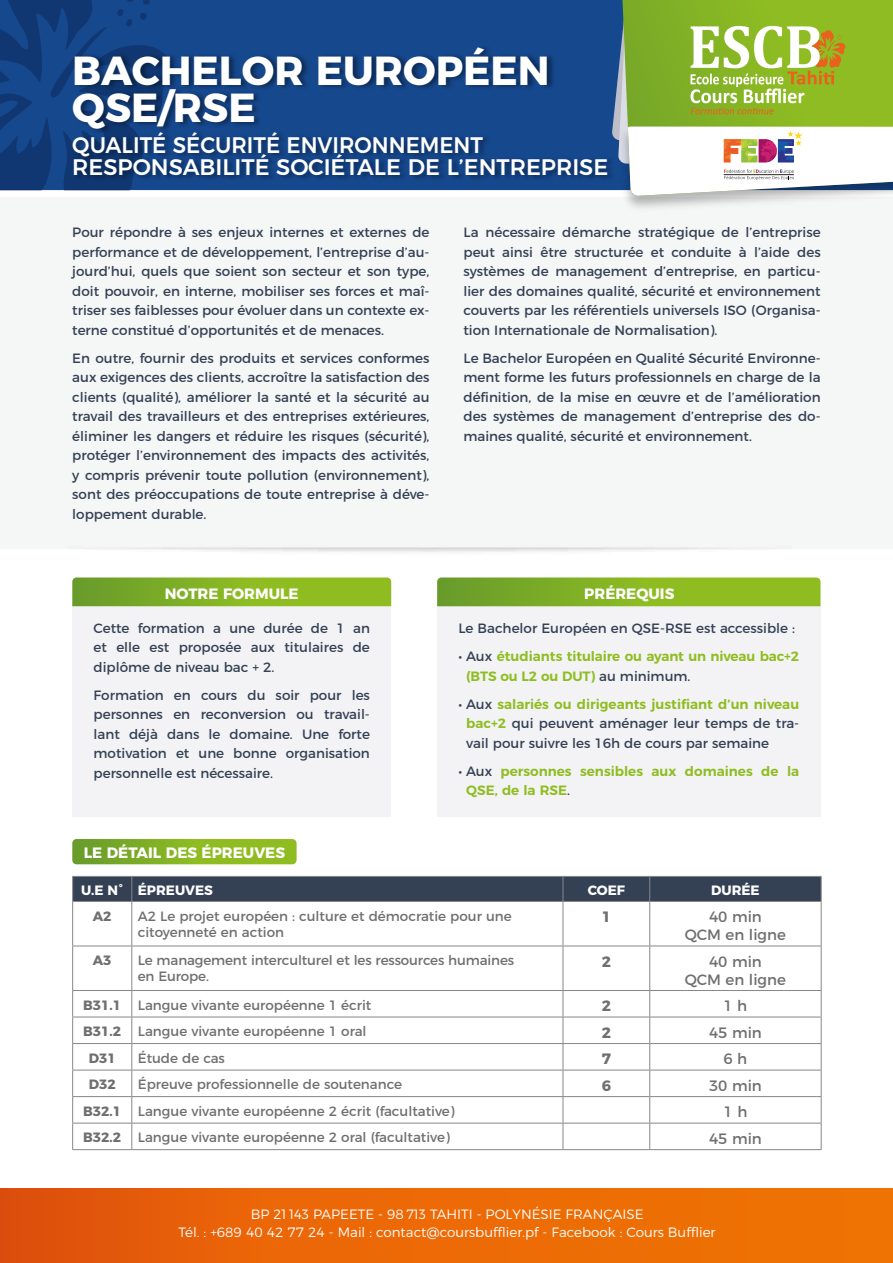
<style>
.page{position:relative;width:893px;height:1263px;background:#fff}
.page>*{position:absolute;margin:0;border:0;box-sizing:border-box;transform-origin:0 0}
.t1{font:700 40.5px/37.5px "Montserrat";color:#fff}
.t2{font:500 22.5px/22px "Montserrat";color:#fff;scale:.95 1}
.t3{font:15px/18px "Montserrat";color:#706f6f;text-align:center}
.t4{font:700 15px "Montserrat";color:#fff}
.t5{font:15px "Montserrat";color:#fff}
.t6{font:700 15px "Montserrat";color:#706f6f}
.t7{font:13.5px/19.5px "Montserrat";color:#344154;text-align:justify}
.t8{font:13.5px/16.2px "Montserrat";color:#706f6f}
.t9{font:300 13.5px/18px "Montserrat";color:#fff;text-align:center}
.t10{font:600 13.5px/19.5px "Montserrat";color:#8fbd21}
.t11{font:700 13.5px "Montserrat";color:#fff}
.t12{font:700 13.5px "Montserrat";color:#706f6f}
.s1{font-weight:400;color:#344154}
.s2{font-weight:600;color:#8fbd21}
.s3{font-weight:700}
</style>
<div class="page">
<svg style="left:0;top:545px;width:893px;height:4px;fill:#f4f5f6"></svg>
<div style="left:72px;top:603px;width:319px;height:213px;background:#f3f3f5"></div>
<svg style="left:72px;top:577px;width:319px;height:29px;background:#85b428"></svg>
<div style="left:0;top:1189px;width:893px;height:74px;background:linear-gradient(to right,#e3570b,#f27802)"></div>
<div style="left:173px;top:0;width:432px;height:190px;background:#16488e"></div>
<svg style="left:0;top:0;width:173px;height:190px;background:#134182"></svg>
<img style="left:605px;top:0;width:288px;height:213px">
<svg style="left:690px;top:26px;width:155px;height:88px"></svg>
<svg style="left:622px;top:127px;width:271px;height:69px"></svg>
<hr style="left:724px;top:174px;width:70px;height:1px;background:#2b2522">
<div style="left:437px;top:603px;width:383px;height:213px;background:#f3f3f5"></div>
<svg style="left:437px;top:577px;width:383px;height:29px;background:#85b428"></svg>
<div style="left:72px;top:44px;width:544px;height:137px;background:#000;opacity:.4"></div>
<svg style="left:72px;top:839px;width:225px;height:25px;background:#84b325"></svg>
<div style="left:72px;top:876px;width:750px;height:25px;background:#344154"></div>
<hr style="left:72px;top:901px;width:60px;height:1px;background:#878787">
<hr style="left:72px;top:902px;width:1px;height:43px;background:#878787">
<hr style="left:132px;top:901px;width:431px;height:1px;background:#878787">
<hr style="left:131px;top:902px;width:1px;height:43px;background:#878787">
<hr style="left:563px;top:901px;width:87px;height:1px;background:#878787">
<hr style="left:563px;top:902px;width:1px;height:43px;background:#878787">
<hr style="left:650px;top:901px;width:171px;height:1px;background:#878787">
<hr style="left:649px;top:902px;width:1px;height:43px;background:#878787">
<hr style="left:821px;top:902px;width:1px;height:43px;background:#878787">
<hr style="left:72px;top:945px;width:60px;height:1px;background:#878787">
<hr style="left:72px;top:946px;width:1px;height:44px;background:#878787">
<hr style="left:132px;top:945px;width:431px;height:1px;background:#878787">
<hr style="left:131px;top:946px;width:1px;height:44px;background:#878787">
<hr style="left:563px;top:945px;width:87px;height:1px;background:#878787">
<hr style="left:563px;top:946px;width:1px;height:44px;background:#878787">
<hr style="left:650px;top:945px;width:171px;height:1px;background:#878787">
<hr style="left:649px;top:946px;width:1px;height:44px;background:#878787">
<hr style="left:821px;top:946px;width:1px;height:44px;background:#878787">
<hr style="left:72px;top:990px;width:60px;height:1px;background:#878787">
<hr style="left:132px;top:990px;width:431px;height:1px;background:#878787">
<hr style="left:563px;top:990px;width:87px;height:1px;background:#878787">
<hr style="left:650px;top:990px;width:171px;height:1px;background:#878787">
<hr style="left:72px;top:1017px;width:60px;height:1px;background:#878787">
<hr style="left:132px;top:1017px;width:431px;height:1px;background:#878787">
<hr style="left:563px;top:1017px;width:87px;height:1px;background:#878787">
<hr style="left:650px;top:1017px;width:171px;height:1px;background:#878787">
<hr style="left:72px;top:1043px;width:60px;height:1px;background:#878787">
<hr style="left:132px;top:1043px;width:431px;height:1px;background:#878787">
<hr style="left:563px;top:1043px;width:87px;height:1px;background:#878787">
<hr style="left:650px;top:1043px;width:171px;height:1px;background:#878787">
<hr style="left:72px;top:1070px;width:60px;height:1px;background:#878787">
<hr style="left:132px;top:1070px;width:431px;height:1px;background:#878787">
<hr style="left:563px;top:1070px;width:87px;height:1px;background:#878787">
<hr style="left:650px;top:1070px;width:171px;height:1px;background:#878787">
<hr style="left:72px;top:1096px;width:60px;height:1px;background:#878787">
<hr style="left:132px;top:1096px;width:431px;height:1px;background:#878787">
<hr style="left:563px;top:1096px;width:87px;height:1px;background:#878787">
<hr style="left:650px;top:1096px;width:171px;height:1px;background:#878787">
<hr style="left:72px;top:1123px;width:60px;height:1px;background:#878787">
<svg style="left:72px;top:991px;width:1px;height:158px"></svg>
<hr style="left:132px;top:1123px;width:431px;height:1px;background:#878787">
<svg style="left:131px;top:991px;width:1px;height:158px"></svg>
<hr style="left:563px;top:1123px;width:87px;height:1px;background:#878787">
<svg style="left:563px;top:991px;width:1px;height:158px"></svg>
<hr style="left:650px;top:1123px;width:171px;height:1px;background:#878787">
<svg style="left:649px;top:991px;width:1px;height:158px"></svg>
<svg style="left:821px;top:991px;width:1px;height:158px"></svg>
<hr style="left:72px;top:1149px;width:60px;height:1px;background:#878787">
<hr style="left:132px;top:1149px;width:431px;height:1px;background:#878787">
<hr style="left:563px;top:1149px;width:87px;height:1px;background:#878787">
<hr style="left:650px;top:1149px;width:171px;height:1px;background:#878787">
<h1 class="t1" style="left:72px;top:49px;width:479px">BACHELOR EUROPÉEN<br>QSE/RSE</h1>
<h2 class="t2" style="left:72px;top:132px;width:566px">QUALITÉ SÉCURITÉ ENVIRONNEMENT<br>RESPONSABILITÉ SOCIÉTALE DE L’ENTREPRISE</h2>
<p class="t5" style="left:83px;top:149px;width:127px">DIPLÔME D’ÉTAT</p>
<p class="t7" style="left:72px;top:221px;width:359px">Pour répondre à ses enjeux internes et externes de performance et de développement, l’entreprise d’au&shy;jourd’hui, quels que soient son secteur et son type, doit pouvoir, en interne, mobiliser ses forces et maî&shy;triser ses faiblesses pour évoluer dans un contexte ex&shy;terne constitué d’opportunités et de menaces.</p>
<p class="t7" style="left:72px;top:347px;width:359px">En outre, fournir des produits et services conformes aux exigences des clients, accroître la satisfaction des clients (qualité), améliorer la santé et la sécurité au travail des travailleurs et des entreprises extérieures, éliminer les dangers et réduire les risques (sécurité), protéger l’environnement des impacts des activités, y compris prévenir toute pollution (environnement), sont des préoccupations de toute entreprise à déve&shy;loppement durable.</p>
<p class="t4" style="left:165px;top:581px;width:135px">NOTRE FORMULE</p>
<p class="t7" style="left:94px;top:617px;width:278px">Cette formation a une durée de 1 an et elle est proposée aux titulaires de diplôme de niveau bac + 2.</p>
<p class="t7" style="left:94px;top:684px;width:278px">Formation en cours du soir pour les personnes en reconversion ou travail&shy;lant déjà dans le domaine. Une forte motivation et une bonne organisation personnelle est nécessaire.</p>
<p class="t7" style="left:463px;top:221px;width:359px">La nécessaire démarche stratégique de l’entreprise peut ainsi être structurée et conduite à l’aide des systèmes de management d’entreprise, en particu&shy;lier des domaines qualité, sécurité et environnement couverts par les référentiels universels ISO (Organisa&shy;tion Internationale de Normalisation).</p>
<p class="t7" style="left:463px;top:347px;width:359px">Le Bachelor Européen en Qualité Sécurité Environne&shy;ment forme les futurs professionnels en charge de la définition, de la mise en œuvre et de l’amélioration des systèmes de management d’entreprise des do&shy;maines qualité, sécurité et environnement.</p>
<p class="t4" style="left:584px;top:581px;width:92px">PRÉREQUIS</p>
<p class="t7" style="left:458px;top:617px;width:338px">Le Bachelor Européen en QSE-RSE est accessible :</p>
<p class="t10" style="left:466px;top:645px;width:334px;text-indent:-8px"><span class="s1">• Aux</span> étudiants titulaire ou ayant un niveau bac+2 (BTS ou L2 ou DUT) <span class="s1">au minimum.</span></p>
<p class="t7" style="left:466px;top:693px;width:335px;text-indent:-8px">• Aux <span class="s2">salariés ou dirigeants justifiant d’un niveau bac+2</span> qui peuvent aménager leur temps de tra&shy;vail pour suivre les 16h de cours par semaine</p>
<p class="t10" style="left:466px;top:760px;width:335px;text-indent:-8px"><span class="s1">• Aux</span> personnes sensibles aux domaines de la<br>QSE, de la RSE<span class="s1">.</span></p>
<p class="t4" style="left:84px;top:840px;width:203px">LE DÉTAIL DES ÉPREUVES</p>
<p class="t11" style="left:81px;top:879px;width:133px">U.E N° ÉPREUVES</p>
<p class="t11" style="left:588px;top:879px;width:39px">COEF</p>
<p class="t11" style="left:711px;top:879px;width:50px">DURÉE</p>
<p class="t12" style="left:93px;top:905px;width:20px">A2</p>
<p class="t8" style="left:138px;top:906px;width:375px">A2 Le projet européen : culture et démocratie pour une citoyenneté en action</p>
<p class="t6" style="left:602px;top:904px;width:11px">1</p>
<p class="t3" style="left:685px;top:906px;width:102px">40 min<br>QCM en ligne</p>
<p class="t12" style="left:93px;top:949px;width:20px">A3</p>
<p class="t8" style="left:138px;top:951px;width:378px">Le management interculturel et les ressources humaines en Europe.</p>
<p class="t6" style="left:602px;top:949px;width:11px">2</p>
<p class="t3" style="left:685px;top:951px;width:102px">40 min<br>QCM en ligne</p>
<p class="t8" style="left:83px;top:995px;width:290px"><span class="s3">B31.1</span> Langue vivante européenne 1 écrit</p>
<p class="t6" style="left:602px;top:993px;width:11px">2</p>
<p class="t3" style="left:724px;top:995px;width:25px">1 h</p>
<p class="t8" style="left:83px;top:1022px;width:285px"><span class="s3">B31.2</span> Langue vivante européenne 1 oral</p>
<p class="t6" style="left:602px;top:1020px;width:11px">2</p>
<p class="t3" style="left:709px;top:1022px;width:54px">45 min</p>
<p class="t12" style="left:89px;top:1047px;width:29px">D31</p>
<p class="t8" style="left:138px;top:1048px;width:89px">Étude de cas</p>
<p class="t6" style="left:602px;top:1046px;width:11px">7</p>
<p class="t3" style="left:724px;top:1048px;width:25px">6 h</p>
<p class="t12" style="left:89px;top:1073px;width:29px">D32</p>
<p class="t8" style="left:138px;top:1075px;width:266px">Épreuve professionnelle de soutenance</p>
<p class="t6" style="left:602px;top:1073px;width:11px">6</p>
<p class="t3" style="left:709px;top:1075px;width:54px">30 min</p>
<p class="t8" style="left:83px;top:1102px;width:373px"><span class="s3">B32.1</span> Langue vivante européenne 2 écrit (facultative)</p>
<p class="t3" style="left:724px;top:1101px;width:25px">1 h</p>
<p class="t8" style="left:83px;top:1128px;width:368px"><span class="s3">B32.2</span> Langue vivante européenne 2 oral (facultative)</p>
<p class="t3" style="left:709px;top:1128px;width:54px">45 min</p>
<p class="t9" style="left:179px;top:1204px;width:538px">BP 21 143 PAPEETE - 98 713 TAHITI - POLYNÉSIE FRANÇAISE<br>Tél. : +689 40 42 77 24 - Mail : contact@coursbufflier.pf - Facebook : Cours Bufflier</p>
</div>
